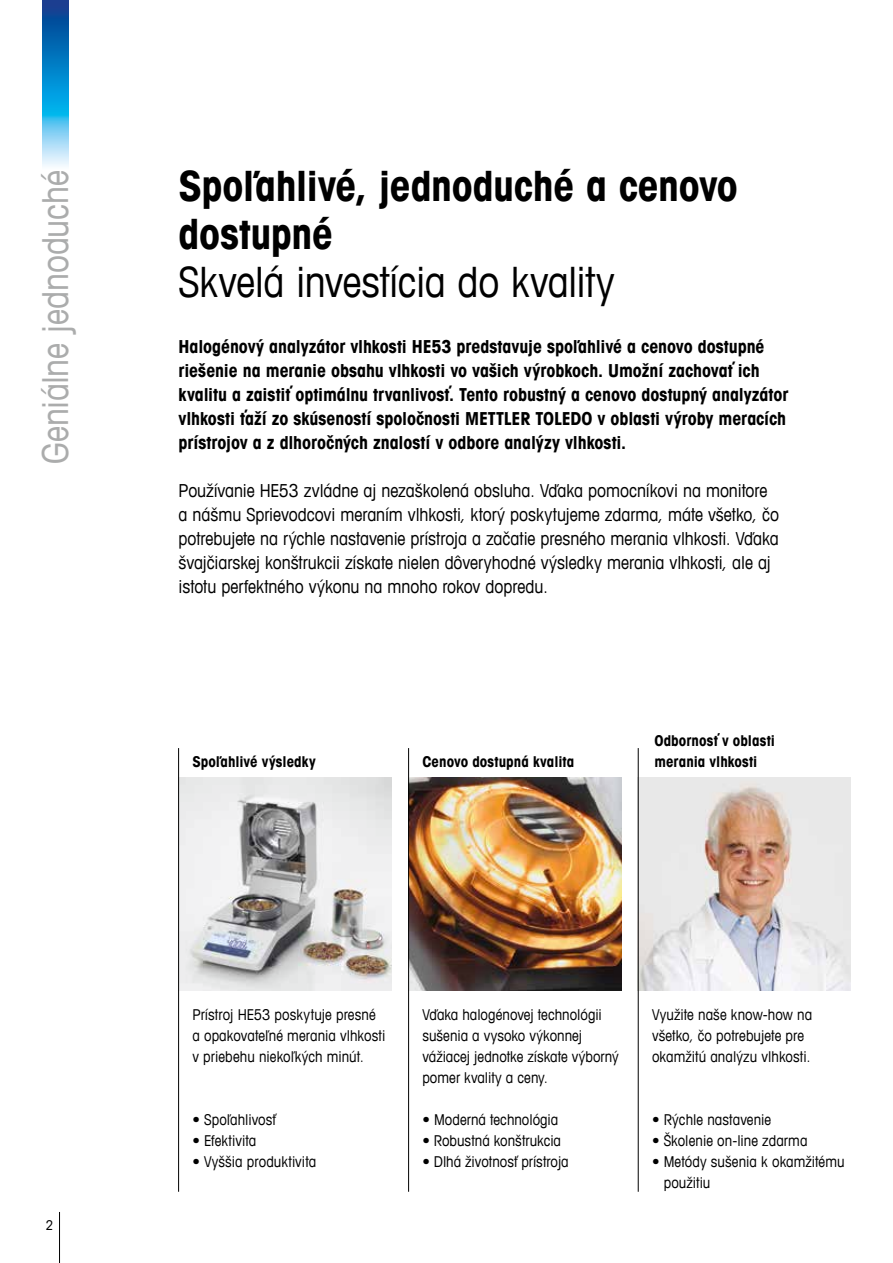
<style>
.page{position:relative;width:893px;height:1263px;background:#fff}
.page>*{position:absolute;margin:0;border:0;box-sizing:border-box;transform-origin:0 0}
.t1{font:700 condensed 42px/48px "Avant Garde Com";letter-spacing:-.01em;color:#000}
.t2{font:condensed 42px "Avant Garde Com";letter-spacing:-.01em;color:#000}
.t3{font:condensed 36px "Avant Garde Com";letter-spacing:-.005em;color:#abacac}
.t4{font:700 condensed 18px/24px "Avant Garde Com";letter-spacing:-.005em;color:#000}
.t5{font:condensed 18px/24px "Avant Garde Com";letter-spacing:-.005em;color:#000}
.t6{font:condensed 15px/21px "Avant Garde Com";letter-spacing:.005em;color:#000}
.t7{font:700 condensed 15px/21px "Avant Garde Com";letter-spacing:.005em;color:#000}
.t8{font:condensed 13.5px "Avant Garde Com";color:#000}
</style>
<div class="page">
<img style="left:409px;top:778px;width:212px;height:213px">
<hr style="left:59px;top:1212px;width:1px;height:51px;background:#000">
<img style="left:639px;top:777px;width:212px;height:213px">
<img style="left:43px;top:0;width:25px;height:166px">
<img style="left:179px;top:778px;width:212px;height:213px">
<hr style="left:178px;top:748px;width:1px;height:444px;background:#000">
<hr style="left:408px;top:748px;width:1px;height:444px;background:#000">
<hr style="left:638px;top:748px;width:1px;height:444px;background:#000">
<h2 class="t3" style="left:33px;top:464px;width:296px;rotate:-90deg">Geniálne jednoduché</h2>
<p class="t8" style="left:46px;top:1217px;width:9px">2</p>
<h1 class="t1" style="left:179px;top:160px;width:561px">Spoľahlivé, jednoduché a cenovo dostupné</h1>
<h1 class="t2" style="left:179px;top:255px;width:438px">Skvelá investícia do kvality</h1>
<p class="t4" style="left:179px;top:334px;width:611px">Halogénový analyzátor vlhkosti HE53 predstavuje spoľahlivé a cenovo dostupné riešenie na meranie obsahu vlhkosti vo vašich výrobkoch. Umožní zachovať ich kvalitu a zaistiť optimálnu trvanlivosť. Tento robustný a cenovo dostupný analyzátor vlhkosti ťaží zo skúseností spoločnosti METTLER TOLEDO v oblasti výroby meracích prístrojov a z dlhoročných znalostí v odbore analýzy vlhkosti.</p>
<p class="t5" style="left:179px;top:478px;width:602px">Používanie HE53 zvládne aj nezaškolená obsluha. Vďaka pomocníkovi na monitore a nášmu Sprievodcovi meraním vlhkosti, ktorý poskytujeme zdarma, máte všetko, čo potrebujete na rýchle nastavenie prístroja a začatie presného merania vlhkosti. Vďaka švajčiarskej konštrukcii získate nielen dôveryhodné výsledky merania vlhkosti, ale aj istotu perfektného výkonu na mnoho rokov dopredu.</p>
<p class="t7" style="left:192px;top:751px;width:125px">Spoľahlivé výsledky</p>
<p class="t7" style="left:422px;top:751px;width:153px">Cenovo dostupná kvalita</p>
<p class="t7" style="left:654px;top:730px;width:122px">Odbornosť v oblasti merania vlhkosti</p>
<p class="t6" style="left:192px;top:1004px;width:194px">Prístroj HE53 poskytuje presné a opakovateľné merania vlhkosti v priebehu niekoľkých minút.</p>
<p class="t6" style="left:192px;top:1109px;width:85px">• Spoľahlivosť</p>
<p class="t6" style="left:192px;top:1130px;width:65px">• Efektivita</p>
<p class="t6" style="left:192px;top:1151px;width:125px">• Vyššia produktivita</p>
<p class="t6" style="left:422px;top:1004px;width:198px">Vďaka halogénovej technológii sušenia a vysoko výkonnej vážiacej jednotke získate výborný pomer kvality a ceny.</p>
<p class="t6" style="left:422px;top:1109px;width:137px">• Moderná technológia</p>
<p class="t6" style="left:422px;top:1130px;width:140px">• Robustná konštrukcia</p>
<p class="t6" style="left:422px;top:1151px;width:148px">• Dlhá životnosť prístroja</p>
<p class="t6" style="left:652px;top:1004px;width:162px">Využite naše know-how na všetko, čo potrebujete pre okamžitú analýzu vlhkosti.</p>
<p class="t6" style="left:652px;top:1109px;width:121px">• Rýchle nastavenie</p>
<p class="t6" style="left:652px;top:1130px;width:157px">• Školenie on-line zdarma</p>
<p class="t6" style="left:664px;top:1151px;width:182px;text-indent:-12px">• Metódy sušenia k okamžitému použitiu</p>
</div>
